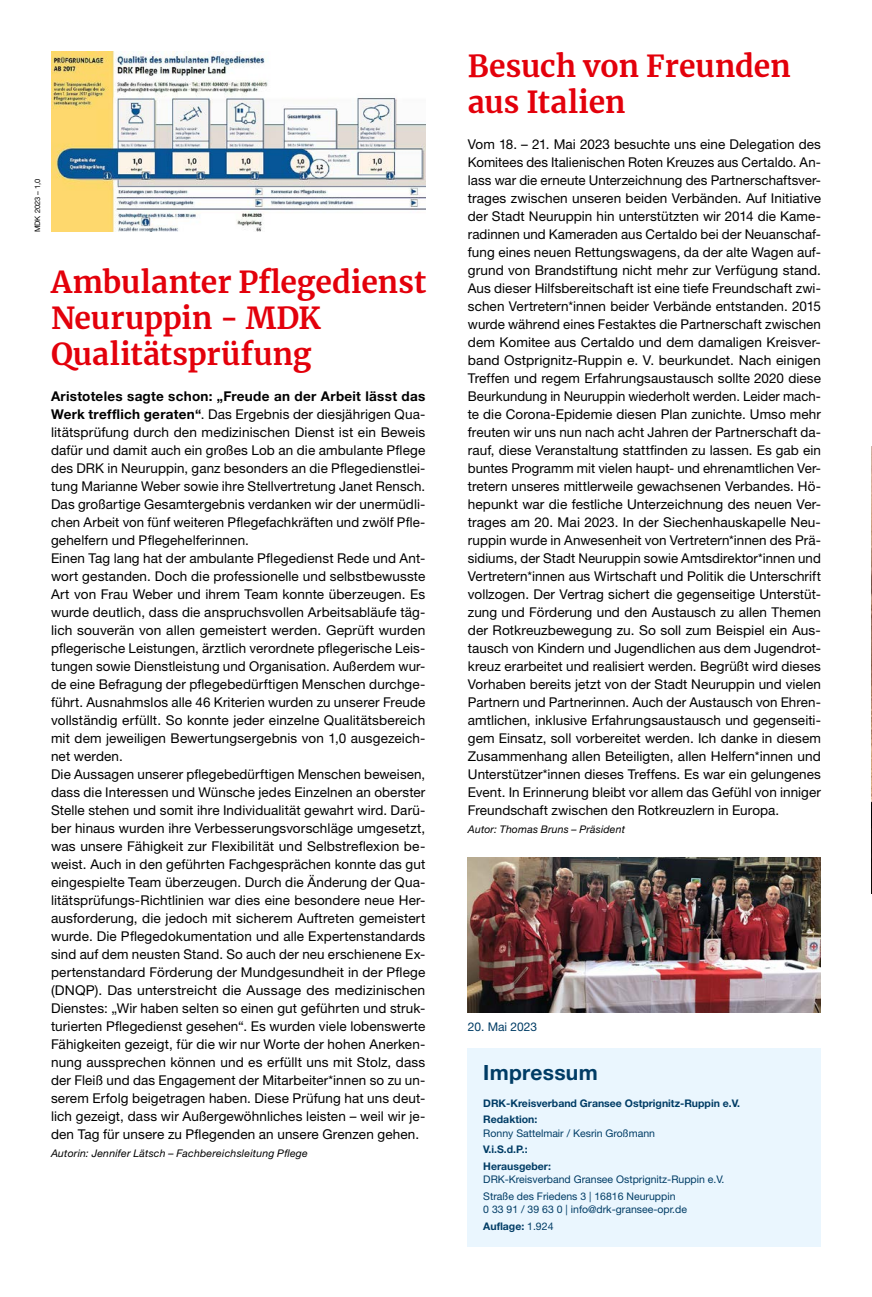
<style>
.page{position:relative;width:872px;height:1297px;background:#fff}
.page>*{position:absolute;margin:0;border:0;box-sizing:border-box;transform-origin:0 0}
.MGB_Headline_23{font:700 30px/36px "Merriweather";color:#e3000b}
.t1{font:700 21px "Helvetica Neue LT Pro";letter-spacing:.015em;color:#003c65}
.MGB_Copy{font:13.5px/18px "Helvetica Neue LT Pro";letter-spacing:.01em;color:#000;text-align:justify}
.MGB_BU{font:12px "Helvetica Neue LT Pro";color:#003c65}
.MGB_Impressum{font:10.5px/13.5px "Helvetica Neue LT Pro";color:#003c65}
.MGB_Copy-2{font:italic 10.5px "Helvetica Neue LT Pro";letter-spacing:.02em;color:#000}
.MGB_Impressum-2{font:700 10.5px "Helvetica Neue LT Pro";color:#003c65}
.MGB_Fotocredits{font:7.5px "Helvetica Neue LT Pro";color:#000}
.s1{font-weight:700}
.s2{font-weight:400}
</style>
<div class="page">
<img style="left:871px;top:446px;width:1px;height:447px">
<div style="left:468px;top:1049px;width:353px;height:198px;background:#eaf6fe"></div>
<img style="left:468px;top:857px;width:353px;height:155px">
<img style="left:51px;top:52px;width:374px;height:179px">
<p class="MGB_Fotocredits" style="left:33px;top:232px;width:55px;rotate:-90deg">MDK 2023 – 1,0</p>
<p class="MGB_Headline_23" style="left:51px;top:263px;width:377px">Ambulanter Pflegedienst<br>Neuruppin - MDK<br>Qualitätsprüfung</p>
<p class="MGB_Copy" style="left:51px;top:386px;width:376px"><span class="s1">Aristoteles sagte schon: „Freude an der Arbeit lässt das Werk trefflich geraten“</span>. Das Ergebnis der diesjährigen Qua&shy;litätsprüfung durch den medizinischen Dienst ist ein Beweis dafür und damit auch ein großes Lob an die ambulante Pflege des DRK in Neuruppin, ganz besonders an die Pflegedienstlei&shy;tung Marianne Weber sowie ihre Stellvertretung Janet Rensch.<br>Das großartige Gesamtergebnis verdanken wir der unermüdli&shy;chen Arbeit von fünf weiteren Pflegefachkräften und zwölf Pfle&shy;gehelfern und Pflegehelferinnen.</p>
<p class="MGB_Copy" style="left:51px;top:548px;width:376px">Einen Tag lang hat der ambulante Pflegedienst Rede und Ant&shy;wort gestanden. Doch die professionelle und selbstbewusste Art von Frau Weber und ihrem Team konnte überzeugen. Es wurde deutlich, dass die anspruchsvollen Arbeitsabläufe täg&shy;lich souverän von allen gemeistert werden. Geprüft wurden pflegerische Leistungen, ärztlich verordnete pflegerische Leis&shy;tungen sowie Dienstleistung und Organisation. Außerdem wur&shy;de eine Befragung der pflegebedürftigen Menschen durchge&shy;führt. Ausnahmslos alle 46 Kriterien wurden zu unserer Freude vollständig erfüllt. So konnte jeder einzelne Qualitätsbereich mit dem jeweiligen Bewertungsergebnis von 1,0 ausgezeich&shy;net werden.</p>
<p class="MGB_Copy" style="left:51px;top:764px;width:376px">Die Aussagen unserer pflegebedürftigen Menschen beweisen, dass die Interessen und Wünsche jedes Einzelnen an oberster Stelle stehen und somit ihre Individualität gewahrt wird. Darü&shy;ber hinaus wurden ihre Verbesserungsvorschläge umgesetzt, was unsere Fähigkeit zur Flexibilität und Selbstreflexion be&shy;weist. Auch in den geführten Fachgesprächen konnte das gut eingespielte Team überzeugen. Durch die Änderung der Qua&shy;litätsprüfungs-Richtlinien war dies eine besondere neue Her&shy;ausforderung, die jedoch mit sicherem Auftreten gemeistert wurde. Die Pflegedokumentation und alle Expertenstandards sind auf dem neusten Stand. So auch der neu erschienene Ex&shy;pertenstandard Förderung der Mundgesundheit in der Pflege (DNQP). Das unterstreicht die Aussage des medizinischen Dienstes: „Wir haben selten so einen gut geführten und struk&shy;turierten Pflegedienst gesehen“. Es wurden viele lobenswerte Fähigkeiten gezeigt, für die wir nur Worte der hohen Anerken&shy;nung aussprechen können und es erfüllt uns mit Stolz, dass der Fleiß und das Engagement der Mitarbeiter*innen so zu un&shy;serem Erfolg beigetragen haben. Diese Prüfung hat uns deut&shy;lich gezeigt, dass wir Außergewöhnliches leisten – weil wir je&shy;den Tag für unsere zu Pflegenden an unsere Grenzen gehen.</p>
<p class="MGB_Copy-2" style="left:51px;top:1146px;width:258px">Autorin: Jennifer Lätsch – Fachbereichsleitung Pflege</p>
<p class="MGB_Headline_23" style="left:468px;top:47px;width:324px">Besuch von Freunden aus Italien</p>
<p class="MGB_Copy" style="left:468px;top:134px;width:354px">Vom 18. – 21. Mai 2023 besuchte uns eine Delegation des Komitees des Italienischen Roten Kreuzes aus Certaldo. An&shy;lass war die erneute Unterzeichnung des Partnerschaftsver&shy;trages zwischen unseren beiden Verbänden. Auf Initiative der Stadt Neuruppin hin unterstützten wir 2014 die Kame&shy;radinnen und Kameraden aus Certaldo bei der Neuanschaf&shy;fung eines neuen Rettungswagens, da der alte Wagen auf&shy;grund von Brandstiftung nicht mehr zur Verfügung stand.<br>Aus dieser Hilfsbereitschaft ist eine tiefe Freundschaft zwi&shy;schen Vertretern*innen beider Verbände entstanden. 2015 wurde während eines Festaktes die Partnerschaft zwischen dem Komitee aus Certaldo und dem damaligen Kreisver&shy;band Ostprignitz-Ruppin e. V. beurkundet. Nach einigen Treffen und regem Erfahrungsaustausch sollte 2020 diese Beurkundung in Neuruppin wiederholt werden. Leider mach&shy;te die Corona-Epidemie diesen Plan zunichte. Umso mehr freuten wir uns nun nach acht Jahren der Partnerschaft da&shy;rauf, diese Veranstaltung stattfinden zu lassen. Es gab ein buntes Programm mit vielen haupt- und ehrenamtlichen Ver&shy;tretern unseres mittlerweile gewachsenen Verbandes. Hö&shy;hepunkt war die festliche Unterzeichnung des neuen Ver&shy;trages am 20. Mai 2023. In der Siechenhauskapelle Neu&shy;ruppin wurde in Anwesenheit von Vertretern*innen des Prä&shy;sidiums, der Stadt Neuruppin sowie Amtsdirektor*innen und Vertretern*innen aus Wirtschaft und Politik die Unterschrift vollzogen. Der Vertrag sichert die gegenseitige Unterstüt&shy;zung und Förderung und den Austausch zu allen Themen der Rotkreuzbewegung zu. So soll zum Beispiel ein Aus&shy;tausch von Kindern und Jugendlichen aus dem Jugendrot&shy;kreuz erarbeitet und realisiert werden. Begrüßt wird dieses Vorhaben bereits jetzt von der Stadt Neuruppin und vielen Partnern und Partnerinnen. Auch der Austausch von Ehren&shy;amtlichen, inklusive Erfahrungsaustausch und gegenseiti&shy;gem Einsatz, soll vorbereitet werden. Ich danke in diesem Zusammenhang allen Beteiligten, allen Helfern*innen und Unterstützer*innen dieses Treffens. Es war ein gelungenes Event. In Erinnerung bleibt vor allem das Gefühl von inniger Freundschaft zwischen den Rotkreuzlern in Europa.</p>
<p class="MGB_Copy-2" style="left:468px;top:822px;width:159px">Autor: Thomas Bruns – Präsident</p>
<p class="MGB_BU" style="left:468px;top:1019px;width:71px">20. Mai 2023</p>
<p class="t1" style="left:483px;top:1060px;width:116px">Impressum</p>
<p class="MGB_Impressum-2" style="left:483px;top:1097px;width:258px">DRK-Kreisverband Gransee Ostprignitz-Ruppin e.V.</p>
<p class="MGB_Impressum" style="left:483px;top:1113px;width:173px"><span class="s1">Redaktion:<br></span>Ronny Sattelmair / Kesrin Großmann</p>
<p class="MGB_Impressum-2" style="left:483px;top:1143px;width:46px">V.i.S.d.P.:</p>
<p class="MGB_Impressum" style="left:483px;top:1159px;width:243px"><span class="s1">Herausgeber:<br></span>DRK-Kreisverband Gransee Ostprignitz-Ruppin e.V.</p>
<p class="MGB_Impressum" style="left:483px;top:1189px;width:205px">Straße des Friedens 3 | 16816 Neuruppin<br>0 33 91 / 39 63 0 | info@drk-gransee-opr.de</p>
<p class="MGB_Impressum-2" style="left:483px;top:1219px;width:72px">Auflage: <span class="s2">1.924</span></p>
</div>
